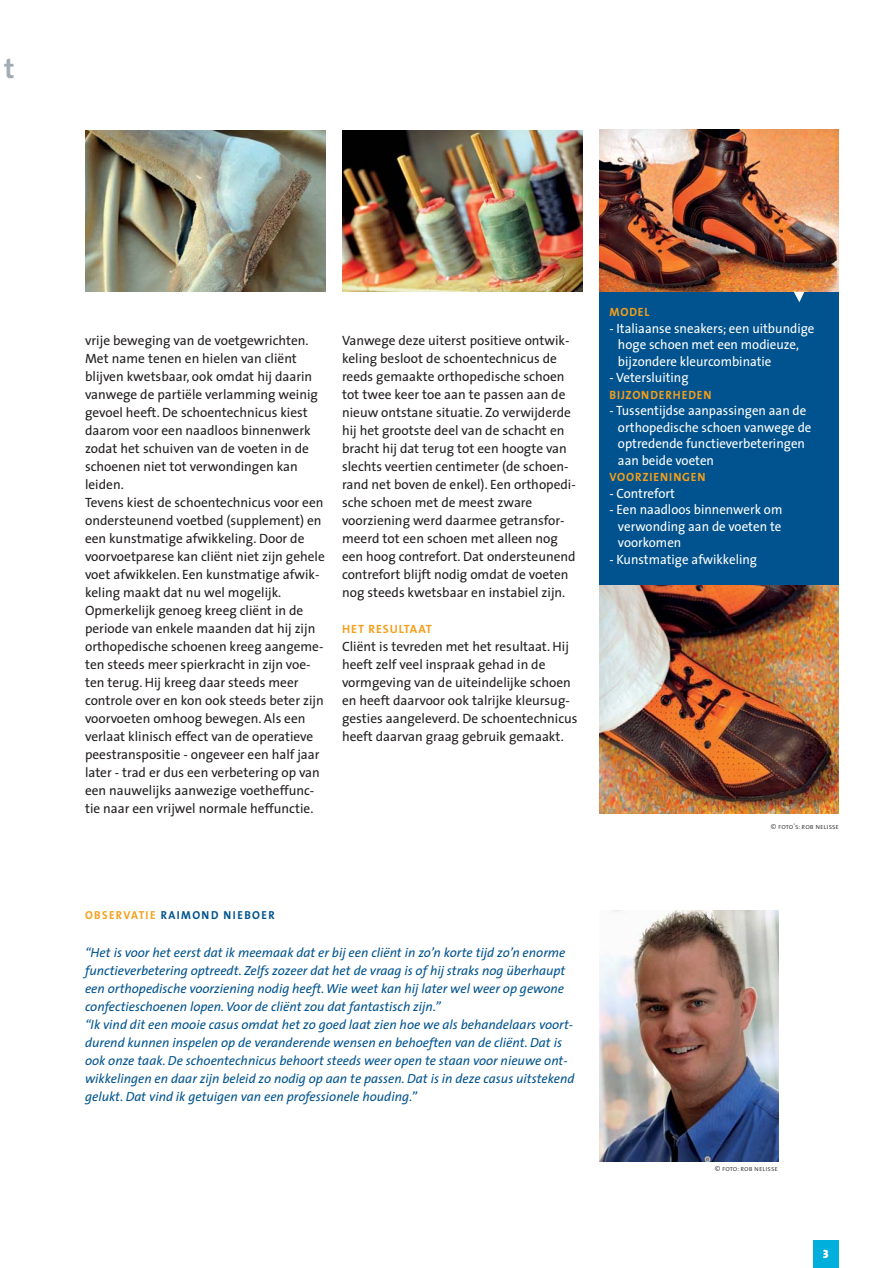
<style>
.page{position:relative;width:893px;height:1268px;background:#fff}
.page>*{position:absolute;margin:0;border:0;box-sizing:border-box;transform-origin:0 0}
.t1{font:700 28.5px "The Sans";color:#a0adb6}
.t2{font:13.5px/18px "The Sans";color:#231f20}
.t3{font:13.5px/16.5px "The Sans";color:#fff;scale:.96 1}
.t4{font:italic 13.2px/18px "The Sans";color:#00538e}
.t5{font:700 12px "The Sans";letter-spacing:.075em;color:#f59f1a;scale:.96 1}
.t6{font:700 12px "The Sans";letter-spacing:.075em;color:#f59f1a}
.t7{font:900 12px "The Sans";color:#fff}
.t8{font:700 11.7px "The Sans";letter-spacing:.12em;color:#00538e;scale:.96 1}
.t9{font:7.5px "The Sans Light Caps";color:#231f20}
.s1{color:#f59f1a}
</style>
<div class="page">
<img style="left:599px;top:585px;width:240px;height:228px">
<div style="left:599px;top:129px;width:240px;height:456px;background:#00538e"></div>
<img style="left:342px;top:130px;width:240px;height:162px">
<img style="left:85px;top:130px;width:240px;height:162px">
<div style="left:813px;top:1240px;width:26px;height:28px;background:#00afdb"></div>
<img style="left:599px;top:129px;width:240px;height:163px">
<svg style="left:794px;top:292px;width:10px;height:10px"></svg>
<img style="left:599px;top:910px;width:179px;height:251px">
<h1 class="t1" style="left:4px;top:44px;width:12px">t</h1>
<p class="t2" style="left:85px;top:331px;width:241px">vrije beweging van de voetgewrichten.<br>Met name tenen en hielen van cliënt blijven kwetsbaar, ook omdat hij daarin vanwege de partiële verlamming weinig gevoel heeft. De schoentechnicus kiest daarom voor een naadloos binnenwerk zodat het schuiven van de voeten in de schoenen niet tot verwondingen kan leiden.<br>Tevens kiest de schoentechnicus voor een ondersteunend voetbed (supplement) en een kunstmatige afwikkeling. Door de voorvoetparese kan cliënt niet zijn gehele voet afwikkelen. Een kunstmatige afwik&shy;keling maakt dat nu wel mogelijk.<br>Opmerkelijk genoeg kreeg cliënt in de periode van enkele maanden dat hij zijn orthopedische schoenen kreeg aangeme&shy;ten steeds meer spierkracht in zijn voe&shy;ten terug. Hij kreeg daar steeds meer controle over en kon ook steeds beter zijn voorvoeten omhoog bewegen. Als een verlaat klinisch effect van de operatieve peestranspositie - ongeveer een half jaar later - trad er dus een verbetering op van een nauwelijks aanwezige voetheffunc&shy;tie naar een vrijwel normale heffunctie.</p>
<p class="t2" style="left:342px;top:330px;width:235px">Vanwege deze uiterst positieve ontwik&shy;keling besloot de schoentechnicus de reeds gemaakte orthopedische schoen tot twee keer toe aan te passen aan de nieuw ontstane situatie. Zo verwijderde hij het grootste deel van de schacht en bracht hij dat terug tot een hoogte van slechts veertien centimeter (de schoen&shy;rand net boven de enkel). Een orthopedi&shy;sche schoen met de meest zware voorziening werd daarmee getransfor&shy;meerd tot een schoen met alleen nog een hoog contrefort. Dat ondersteunend contrefort blijft nodig omdat de voeten nog steeds kwetsbaar en instabiel zijn.</p>
<p class="t6" style="left:342px;top:618px;width:91px">HET RESULTAAT</p>
<p class="t2" style="left:342px;top:637px;width:237px">Cliënt is tevreden met het resultaat. Hij heeft zelf veel inspraak gehad in de vormgeving van de uiteindelijke schoen en heeft daarvoor ook talrijke kleursug&shy;gesties aangeleverd. De schoentechnicus heeft daarvan graag gebruik gemaakt.</p>
<p class="t5" style="left:609px;top:302px;width:43px">MODEL</p>
<p class="t3" style="left:618px;top:319px;width:206px;text-indent:-9px">- Italiaanse sneakers; een uitbundige hoge schoen met een modieuze, bijzondere kleurcombinatie</p>
<p class="t3" style="left:609px;top:369px;width:84px">- Vetersluiting</p>
<p class="t5" style="left:609px;top:384px;width:108px">BIJZONDERHEDEN</p>
<p class="t3" style="left:618px;top:402px;width:203px;text-indent:-9px">- Tussentijdse aanpassingen aan de orthopedische schoen vanwege de optredende functieverbeteringen aan beide voeten</p>
<p class="t5" style="left:609px;top:467px;width:101px">VOORZIENINGEN</p>
<p class="t3" style="left:609px;top:484px;width:70px">- Contrefort</p>
<p class="t3" style="left:618px;top:501px;width:173px;text-align:justify;text-indent:-9px">- Een naadloos binnenwerk om verwonding aan de voeten te voorkomen</p>
<p class="t3" style="left:609px;top:550px;width:155px">- Kunstmatige afwikkeling</p>
<p class="t9" style="left:771px;top:820px;width:70px">© foto’s: rob nelisse</p>
<p class="t8" style="left:85px;top:905px;width:199px"><span class="s1">OBSERVATIE</span> RAIMOND NIEBOER</p>
<p class="t4" style="left:85px;top:943px;width:491px">“Het is voor het eerst dat ik meemaak dat er bij een cliënt in zo’n korte tijd zo’n enorme functieverbetering optreedt. Zelfs zozeer dat het de vraag is of hij straks nog überhaupt een orthopedische voorziening nodig heeft. Wie weet kan hij later wel weer op gewone confectieschoenen lopen. Voor de cliënt zou dat fantastisch zijn.”<br>“Ik vind dit een mooie casus omdat het zo goed laat zien hoe we als behandelaars voort&shy;durend kunnen inspelen op de veranderende wensen en behoeften van de cliënt. Dat is ook onze taak. De schoentechnicus behoort steeds weer open te staan voor nieuwe ont&shy;wikkelingen en daar zijn beleid zo nodig op aan te passen. Dat is in deze casus uitstekend gelukt. Dat vind ik getuigen van een professionele houding.”</p>
<p class="t9" style="left:715px;top:1162px;width:64px">© foto: rob nelisse</p>
<p class="t7" style="left:823px;top:1241px;width:7px">3</p>
</div>
